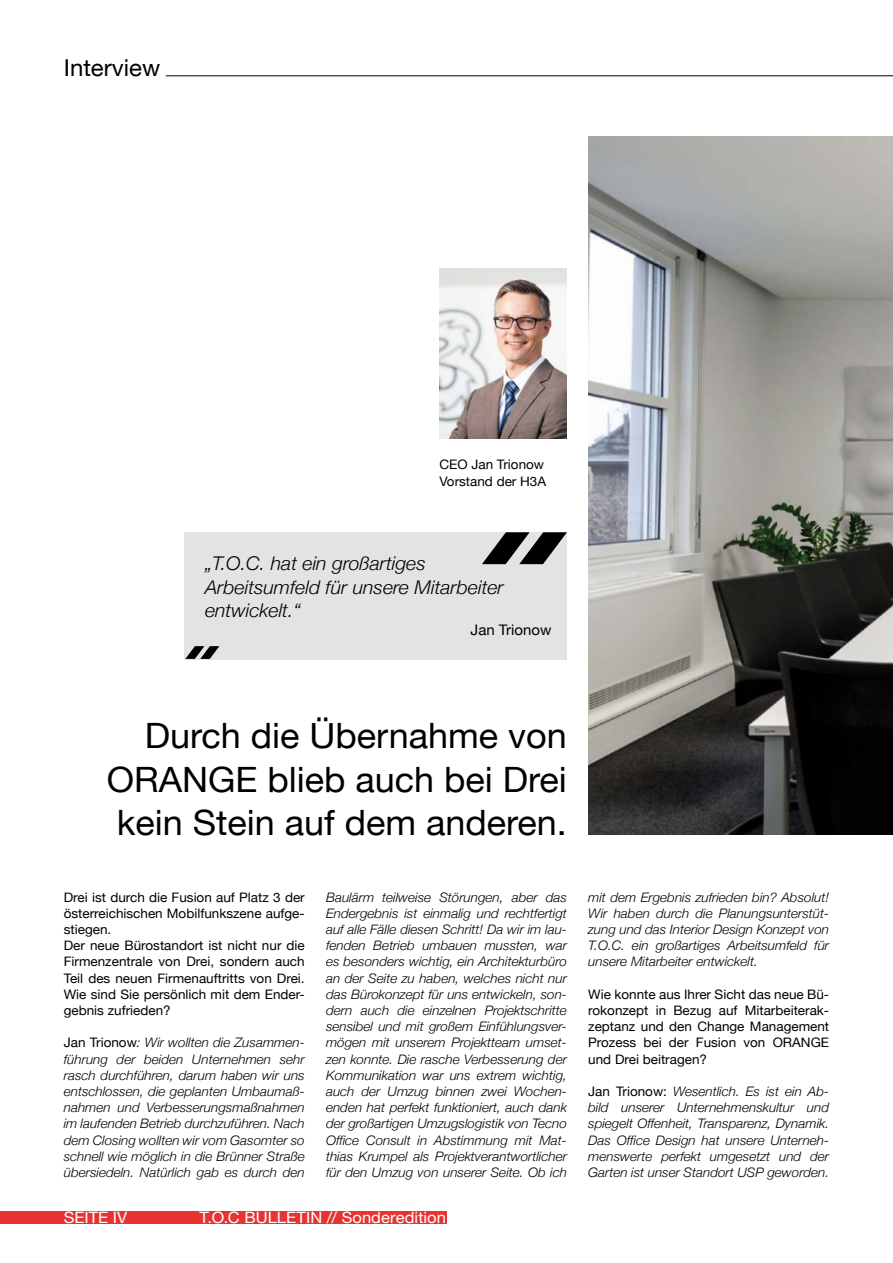
<style>
.page{position:relative;width:893px;height:1263px;background:#fff}
.page>*{position:absolute;margin:0;border:0;box-sizing:border-box;transform-origin:0 0}
.t1{font:34.95px/43.2px "Helvetica Neue";color:#000;text-align:justify}
.t2{font:23.25px "Helvetica Neue";color:#000}
.t3{font:italic 300 18.9px/23.4px "Helvetica Neue";color:#000}
.t4{font:15.6px "Helvetica Neue";letter-spacing:.005em;color:#fff;scale:1.05 1}
.t5{font:14.55px "Helvetica Neue";color:#000}
.t6{font:italic 300 13.05px/16.2px "Helvetica Neue";color:#000;text-align:justify}
.t7{font:13.05px/16.2px "Helvetica Neue";color:#000}
.s1{font-weight:400;font-style:normal}
</style>
<div class="page">
<div style="left:0;top:1211px;width:446px;height:13px;background:#e73433"></div>
<hr style="left:166px;top:75px;width:727px;height:1px;background:#000">
<div style="left:184px;top:532px;width:383px;height:128px;background:#e3e3e3"></div>
<svg style="left:482px;top:532px;width:85px;height:32px"></svg>
<svg style="left:185px;top:646px;width:34px;height:13px"></svg>
<img style="left:439px;top:268px;width:128px;height:170px">
<img style="left:588px;top:136px;width:305px;height:699px">
<h2 class="t2" style="left:64px;top:51px;width:98px">Interview</h2>
<p class="t7" style="left:439px;top:457px;width:108px">CEO Jan Trionow<br>Vorstand der H3A</p>
<h3 class="t3" style="left:205px;top:551px;width:300px">„T.O.C. hat ein großartiges<br>Arbeitsumfeld für unsere Mitarbeiter entwickelt.“</h3>
<p class="t5" style="left:471px;top:619px;width:82px">Jan Trionow</p>
<h1 class="t1" style="left:107px;top:716px;width:462px;text-indent:38px">Durch die Übernahme von ORANGE blieb auch bei Drei kein Stein auf dem anderen.</h1>
<p class="t7" style="left:64px;top:890px;width:242px">Drei ist durch die Fusion auf Platz 3 der österreichischen Mobilfunkszene aufge&shy;stiegen.<br>Der neue Bürostandort ist nicht nur die Firmenzentrale von Drei, sondern auch Teil des neuen Firmenauftritts von Drei.<br>Wie sind Sie persönlich mit dem Ender&shy;gebnis zufrieden?</p>
<p class="t6" style="left:64px;top:1034px;width:242px"><span class="s1">Jan Trionow</span>: Wir wollten die Zusammen&shy;führung der beiden Unternehmen sehr rasch durchführen, darum haben wir uns entschlossen, die geplanten Umbaumaß&shy;nahmen und Verbesserungsmaßnahmen im laufenden Betrieb durchzuführen. Nach dem Closing wollten wir vom Gasomter so schnell wie möglich in die Brünner Straße übersiedeln. Natürlich gab es durch den</p>
<p class="t6" style="left:326px;top:888px;width:242px">Baulärm teilweise Störungen, aber das Endergebnis ist einmalig und rechtfertigt auf alle Fälle diesen Schritt! Da wir im lau&shy;fenden Betrieb umbauen mussten, war es besonders wichtig, ein Architekturbüro an der Seite zu haben, welches nicht nur das Bürokonzept für uns entwickeln, son&shy;dern auch die einzelnen Projektschritte sensibel und mit großem Einfühlungsver&shy;mögen mit unserem Projektteam umset&shy;zen konnte. Die rasche Verbesserung der Kommunikation war uns extrem wichtig, auch der Umzug binnen zwei Wochen&shy;enden hat perfekt funktioniert, auch dank der großartigen Umzugslogistik von Tecno Office Consult in Abstimmung mit Mat&shy;thias Krumpel als Projektverantwortlicher für den Umzug von unserer Seite. Ob ich</p>
<p class="t6" style="left:588px;top:888px;width:242px">mit dem Ergebnis zufrieden bin? Absolut!<br>Wir haben durch die Planungsunterstüt&shy;zung und das Interior Design Konzept von T.O.C. ein großartiges Arbeitsumfeld für unsere Mitarbeiter entwickelt.</p>
<p class="t7" style="left:588px;top:987px;width:242px;text-align:justify">Wie konnte aus Ihrer Sicht das neue Bü&shy;rokonzept in Bezug auf Mitarbeiterak&shy;zeptanz und den Change Management Prozess bei der Fusion von ORANGE und Drei beitragen?</p>
<p class="t6" style="left:588px;top:1082px;width:242px"><span class="s1">Jan Trionow:</span> Wesentlich. Es ist ein Ab&shy;bild unserer Unternehmenskultur und spiegelt Offenheit, Transparenz, Dynamik.<br>Das Office Design hat unsere Unterneh&shy;menswerte perfekt umgesetzt und der Garten ist unser Standort USP geworden.</p>
<p class="t4" style="left:64px;top:1206px;width:62px">SEITE IV</p>
<p class="t4" style="left:199px;top:1206px;width:236px">T.O.C BULLETIN // Sonderedition</p>
</div>
